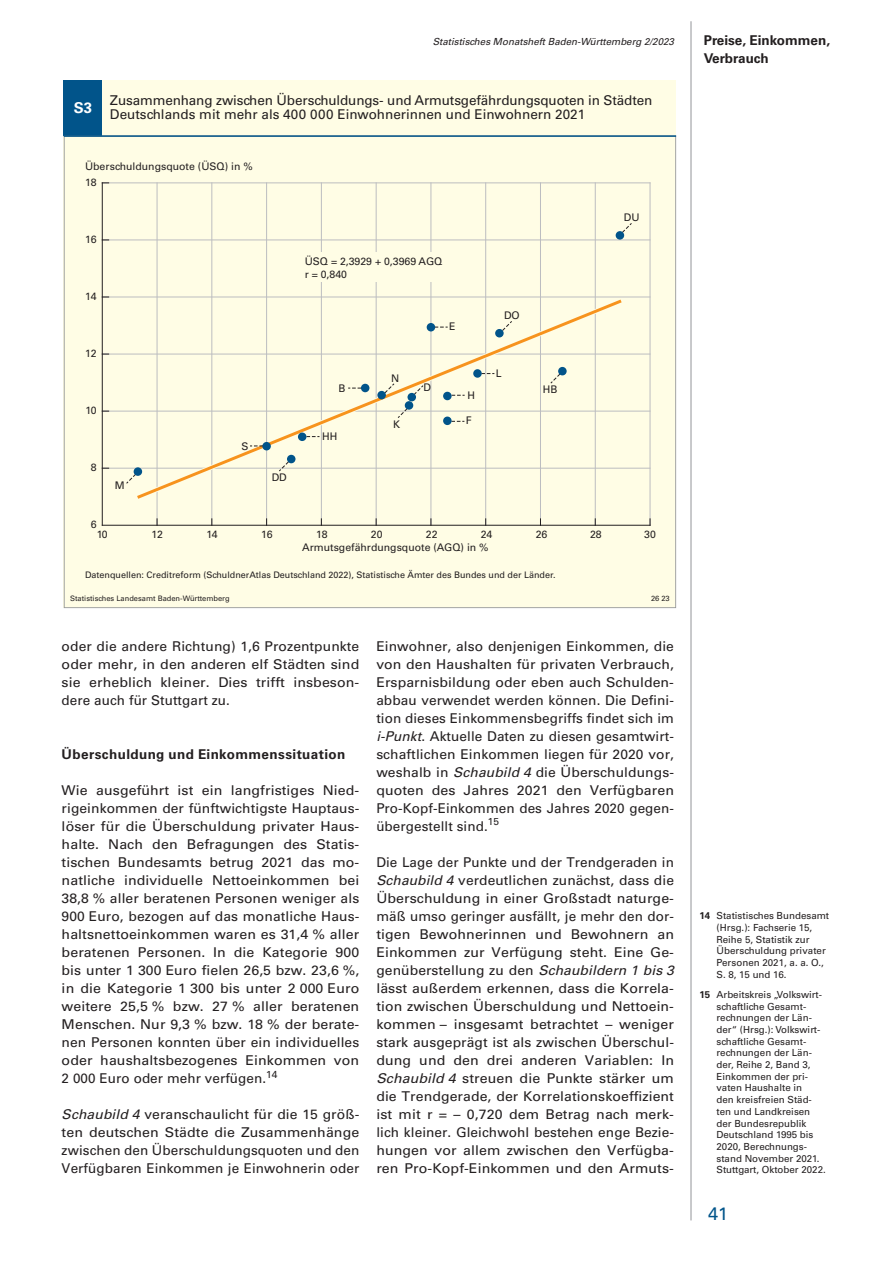
<style>
.page{position:relative;width:893px;height:1263px;background:#fff}
.page>*{position:absolute;margin:0;border:0;box-sizing:border-box;transform-origin:0 0}
.t1{font:18px "Univers";color:#01548a}
.t2{font:700 15px "Univers";color:#fff}
.Fließtext{font:13.5px/18px "Univers";letter-spacing:.005em;color:#231f20;text-align:justify}
.Fließtext-2{font:13.5px/18px "Univers";letter-spacing:.005em;color:#231f20;text-align:justify;scale:1.05 1}
.Kapitelzwischenübers{font:700 13.5px "Univers";letter-spacing:.02em;color:#231f20}
.Kapitelzwischenübers-2{font:700 13.5px/18px "Univers";color:#231f20}
.t3{font:10.5px/12.6px "Univers";color:#231f20}
.t4{font:9.75px/11.7px "Univers";color:#231f20}
.t5{font:italic 9.75px "Univers";color:#231f20}
.t6{font:9px "Univers";color:#231f20}
.t7{font:7.5px "Univers";color:#231f20}
.s1{font-style:italic}
.s2{font-weight:700}
</style>
<div class="page">
<hr style="left:691px;top:21px;width:1px;height:1199px;background:#939598">
<div style="left:64px;top:81px;width:612px;height:527px;background:#fffde5"></div>
<div style="left:64px;top:81px;width:38px;height:55px;background:#01548a"></div>
<svg style="left:64px;top:137px;width:612px;height:471px"></svg>
<hr style="left:157px;top:183px;width:1px;height:342px;background:#bcbdc0">
<hr style="left:212px;top:183px;width:1px;height:342px;background:#bcbdc0">
<hr style="left:266px;top:183px;width:1px;height:342px;background:#bcbdc0">
<hr style="left:321px;top:183px;width:1px;height:342px;background:#bcbdc0">
<hr style="left:376px;top:183px;width:1px;height:342px;background:#bcbdc0">
<hr style="left:431px;top:183px;width:1px;height:342px;background:#bcbdc0">
<hr style="left:485px;top:183px;width:1px;height:342px;background:#bcbdc0">
<hr style="left:540px;top:183px;width:1px;height:342px;background:#bcbdc0">
<hr style="left:595px;top:183px;width:1px;height:342px;background:#bcbdc0">
<hr style="left:650px;top:183px;width:1px;height:342px;background:#bcbdc0">
<hr style="left:102px;top:468px;width:548px;height:1px;background:#bcbdc0">
<hr style="left:102px;top:411px;width:548px;height:1px;background:#bcbdc0">
<hr style="left:102px;top:354px;width:548px;height:1px;background:#bcbdc0">
<hr style="left:102px;top:297px;width:548px;height:1px;background:#bcbdc0">
<hr style="left:102px;top:240px;width:548px;height:1px;background:#bcbdc0">
<hr style="left:102px;top:183px;width:548px;height:1px;background:#bcbdc0">
<svg style="left:619px;top:223px;width:13px;height:13px"></svg>
<svg style="left:126px;top:471px;width:6px;height:13px"></svg>
<svg style="left:132px;top:295px;width:495px;height:208px"></svg>
<svg style="left:134px;top:297px;width:491px;height:204px"></svg>
<div style="left:616px;top:231px;width:8px;height:9px;background:#01548a;border-radius:50%"></div>
<div style="left:558px;top:367px;width:9px;height:8px;background:#01548a;border-radius:50%"></div>
<div style="left:495px;top:329px;width:9px;height:8px;background:#01548a;border-radius:50%"></div>
<div style="left:473px;top:369px;width:9px;height:9px;background:#01548a;border-radius:50%"></div>
<div style="left:443px;top:392px;width:9px;height:8px;background:#01548a;border-radius:50%"></div>
<div style="left:407px;top:393px;width:9px;height:8px;background:#01548a;border-radius:50%"></div>
<div style="left:443px;top:417px;width:9px;height:8px;background:#01548a;border-radius:50%"></div>
<div style="left:134px;top:467px;width:8px;height:9px;background:#01548a;border-radius:50%"></div>
<div style="left:287px;top:455px;width:8px;height:8px;background:#01548a;border-radius:50%"></div>
<div style="left:427px;top:323px;width:8px;height:8px;background:#01548a;border-radius:50%"></div>
<div style="left:298px;top:432px;width:8px;height:9px;background:#01548a;border-radius:50%"></div>
<div style="left:361px;top:384px;width:8px;height:8px;background:#01548a;border-radius:50%"></div>
<hr style="left:102px;top:525px;width:548px;height:1px;background:#231f20">
<hr style="left:102px;top:183px;width:1px;height:342px;background:#231f20">
<svg style="left:250px;top:446px;width:12px;height:1px"></svg>
<div style="left:262px;top:442px;width:9px;height:8px;background:#01548a;border-radius:50%"></div>
<div style="left:377px;top:391px;width:9px;height:8px;background:#01548a;border-radius:50%"></div>
<div style="left:405px;top:401px;width:8px;height:9px;background:#01548a;border-radius:50%"></div>
<hr style="left:64px;top:135px;width:612px;height:2px;background:#01548a">
<div style="left:301px;top:253px;width:151px;height:29px;background:#fffde5"></div>
<p class="t2" style="left:74px;top:99px;width:20px">S3</p>
<p class="t5" style="left:433px;top:35px;width:243px">Statistisches Monatsheft Baden-Württemberg 2/2023</p>
<p class="Kapitelzwischenübers-2" style="left:704px;top:31px;width:128px">Preise, Einkommen,<br>Verbrauch</p>
<p class="Fließtext" style="left:110px;top:93px;width:544px;line-height:14.2px">Zusammenhang zwischen Überschuldungs- und Armutsgefährdungsquoten in Städten<br>Deutschlands mit mehr als 400 000 Einwohnerinnen und Einwohnern 2021</p>
<p class="t3" style="left:85px;top:160px;width:169px">Überschuldungsquote (ÜSQ) in %</p>
<p class="t3" style="left:85px;top:176px;width:13px">18</p>
<p class="t3" style="left:85px;top:233px;width:13px">16</p>
<p class="t3" style="left:85px;top:290px;width:13px">14</p>
<p class="t3" style="left:85px;top:347px;width:13px">12</p>
<p class="t3" style="left:85px;top:404px;width:13px">10</p>
<p class="t3" style="left:91px;top:461px;width:7px">8</p>
<p class="t3" style="left:115px;top:479px;width:11px">M</p>
<p class="t3" style="left:241px;top:440px;width:8px">S</p>
<p class="t3" style="left:272px;top:471px;width:17px">DD</p>
<p class="t3" style="left:305px;top:255px;width:139px">ÜSQ = 2,3929 + 0,3969 AGQ r = 0,840</p>
<p class="t3" style="left:449px;top:320px;width:8px">E</p>
<p class="t3" style="left:339px;top:382px;width:8px">B</p>
<p class="t3" style="left:322px;top:430px;width:17px">HH</p>
<p class="t3" style="left:391px;top:372px;width:10px">N</p>
<p class="t3" style="left:393px;top:418px;width:8px">K</p>
<p class="t3" style="left:423px;top:381px;width:9px">D</p>
<p class="t3" style="left:467px;top:389px;width:9px">H</p>
<p class="t3" style="left:466px;top:414px;width:7px">F</p>
<p class="t3" style="left:504px;top:309px;width:17px">DO</p>
<p class="t3" style="left:496px;top:367px;width:7px">L</p>
<p class="t3" style="left:543px;top:383px;width:16px">HB</p>
<p class="t3" style="left:624px;top:211px;width:17px">DU</p>
<p class="t3" style="left:91px;top:518px;width:7px">6</p>
<p class="t3" style="left:97px;top:528px;width:13px">10</p>
<p class="t3" style="left:151px;top:528px;width:13px">12</p>
<p class="t3" style="left:206px;top:528px;width:13px">14</p>
<p class="t3" style="left:261px;top:528px;width:13px">16</p>
<p class="t3" style="left:316px;top:528px;width:13px">18</p>
<p class="t3" style="left:371px;top:528px;width:13px">20</p>
<p class="t3" style="left:426px;top:528px;width:13px">22</p>
<p class="t3" style="left:481px;top:528px;width:13px">24</p>
<p class="t3" style="left:536px;top:528px;width:13px">26</p>
<p class="t3" style="left:590px;top:528px;width:13px">28</p>
<p class="t3" style="left:644px;top:528px;width:13px">30</p>
<p class="t3" style="left:302px;top:541px;width:188px">Armutsgefährdungsquote (AGQ) in %</p>
<p class="t6" style="left:85px;top:570px;width:472px">Datenquellen: Creditreform (SchuldnerAtlas Deutschland 2022), Statistische Ämter des Bundes und der Länder.</p>
<p class="t7" style="left:70px;top:594px;width:161px">Statistisches Landesamt Baden-Württemberg</p>
<p class="t7" style="left:651px;top:594px;width:20px">26 23</p>
<p class="Fließtext" style="left:62px;top:637px;width:299px">oder die andere Richtung) 1,6 Prozentpunkte oder mehr, in den anderen elf Städten sind sie erheblich kleiner. Dies trifft insbeson‑ dere auch für Stuttgart zu.</p>
<p class="Kapitelzwischenübers" style="left:62px;top:746px;width:285px">Überschuldung und Einkommenssituation</p>
<p class="Fließtext-2" style="left:62px;top:781px;width:285px">Wie ausgeführt ist ein langfristiges Nied‑ rigeinkommen der fünftwichtigste Hauptaus‑ löser für die Überschuldung privater Haus‑ halte. Nach den Befragungen des Statis‑ tischen Bundesamts betrug 2021 das mo‑ natliche individuelle Nettoeinkommen bei 38,8 % aller beratenen Personen weniger als 900 Euro, bezogen auf das monatliche Haus&shy;haltsnettoeinkommen waren es 31,4 % aller beratenen Personen. In die Kategorie 900 bis unter 1 300 Euro fielen 26,5 bzw. 23,6 %, in die Kategorie 1 300 bis unter 2 000 Euro weitere 25,5 % bzw. 27 % aller beratenen Menschen. Nur 9,3 % bzw. 18 % der berate‑ nen Personen konnten über ein individuelles oder haushaltsbezogenes Einkommen von 2 000 Euro oder mehr verfügen.<sup>14</sup></p>
<p class="Fließtext" style="left:62px;top:1105px;width:299px"><span class="s1">Schaubild 4</span> veranschaulicht für die 15 größ‑ ten deutschen Städte die Zusammenhänge zwischen den Überschuldungsquoten und den Verfügbaren Einkommen je Einwohnerin oder</p>
<p class="Fließtext" style="left:376px;top:637px;width:299px">Einwohner, also denjenigen Einkommen, die von den Haushalten für privaten Verbrauch, Ersparnisbildung oder eben auch Schulden‑ abbau verwendet werden können. Die Defini‑ tion dieses Einkommensbegriffs findet sich im <span class="s1">i-Punkt</span>. Aktuelle Daten zu diesen gesamtwirt&shy;schaftlichen Einkommen liegen für 2020 vor, weshalb in <span class="s1">Schaubild 4</span> die Überschuldungs&shy;quoten des Jahres 2021 den Verfügbaren Pro-Kopf-Einkommen des Jahres 2020 gegen&shy;übergestellt sind.<sup>15</sup></p>
<p class="Fließtext" style="left:376px;top:853px;width:299px">Die Lage der Punkte und der Trendgeraden in <span class="s1">Schaubild 4</span> verdeutlichen zunächst, dass die Überschuldung in einer Großstadt naturge‑ mäß umso geringer ausfällt, je mehr den dor&shy;tigen Bewohnerinnen und Bewohnern an Einkommen zur Verfügung steht. Eine Ge‑ genüberstellung zu den <span class="s1">Schaubildern 1 bis 3 </span>lässt außerdem erkennen, dass die Korrela‑ tion zwischen Überschuldung und Nettoein‑ kommen – insgesamt betrachtet – weniger stark ausgeprägt ist als zwischen Überschul‑ dung und den drei anderen Variablen: In <span class="s1">Schaubild 4</span> streuen die Punkte stärker um die Trendgerade, der Korrelationskoeffizient ist mit r = – 0,720 dem Betrag nach merk‑ lich kleiner. Gleichwohl bestehen enge Bezie&shy;hungen vor allem zwischen den Verfügba‑ ren Pro-Kopf-Einkommen und den Armuts‑</p>
<p class="t4" style="left:716px;top:910px;width:114px;text-indent:-17px"><span class="s2">14</span> Statistisches Bundesamt (Hrsg.): Fachserie 15,<br>Reihe 5, Statistik zur<br>Überschuldung privater<br>Personen 2021, a. a. O.,<br>S. 8, 15 und 16.</p>
<p class="t4" style="left:716px;top:988px;width:111px;text-indent:-17px"><span class="s2">15</span> Arbeitskreis „Volkswirt&shy;schaftliche Gesamt‑ rechnungen der Län‑ der“ (Hrsg.): Volkswirt&shy;schaftliche Gesamt‑ rechnungen der Län‑ der, Reihe 2, Band 3,<br>Einkommen der pri&shy;vaten Haushalte in<br>den kreisfreien Städ‑ ten und Landkreisen der Bundesrepublik<br>Deutschland 1995 bis<br>2020, Berechnungs‑ stand November 2021.<br>Stuttgart, Oktober 2022.</p>
<h1 class="t1" style="left:708px;top:1203px;width:22px">41</h1>
</div>
